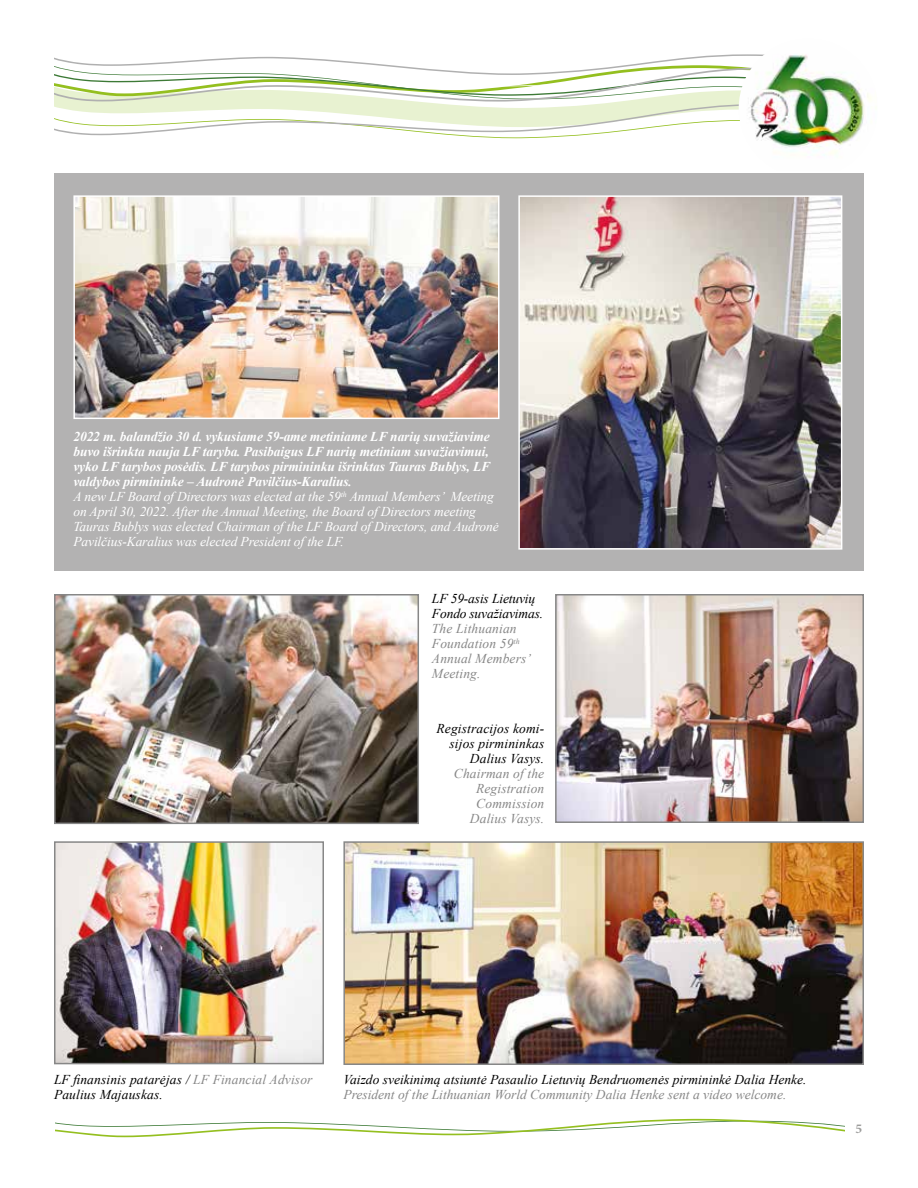
<style>
.page{position:relative;width:918px;height:1188px;background:#fff}
.page>*{position:absolute;margin:0;border:0;box-sizing:border-box;transform-origin:0 0}
.t1{font:italic 700 13.5px/15px "Times New Roman";letter-spacing:-.01em;color:#fff}
.t2{font:italic 13.5px/15px "Times New Roman";color:#000}
.t3{font:italic 13.5px/15px "Times New Roman";letter-spacing:.01em;color:#878787;text-align:right}
.t4{font:700 13.5px "Minion Pro";color:#9d9d9c}
.s1{font-weight:400}
.s2{color:#878787}
</style>
<div class="page">
<svg style="left:55px;top:1119px;width:790px;height:18px"></svg>
<svg style="left:54px;top:54px;width:685px;height:84px"></svg>
<img style="left:739px;top:54px;width:132px;height:102px">
<img style="left:57px;top:844px;width:264px;height:217px">
<div style="left:54px;top:841px;width:270px;height:223px;border:2px solid #878787"></div>
<img style="left:346px;top:844px;width:515px;height:218px">
<div style="left:343px;top:841px;width:521px;height:224px;border:2px solid #878787"></div>
<img style="left:558px;top:597px;width:303px;height:223px">
<div style="left:555px;top:594px;width:309px;height:229px;border:2px solid #878787"></div>
<img style="left:57px;top:597px;width:359px;height:224px">
<div style="left:54px;top:594px;width:365px;height:230px;border:2px solid #878787"></div>
<div style="left:54px;top:173px;width:810px;height:397px;background:#b3b2b2"></div>
<img style="left:76px;top:198px;width:421px;height:218px">
<div style="left:73px;top:195px;width:427px;height:224px;border:2px solid #fff"></div>
<img style="left:521px;top:198px;width:318px;height:349px">
<div style="left:518px;top:195px;width:324px;height:355px;border:2px solid #fff"></div>
<p class="t1" style="left:73px;top:429px;width:427px">2022 m. balandžio 30 d. vykusiame 59-ame metiniame LF narių suvažiavime buvo išrinkta nauja LF taryba. Pasibaigus LF narių metiniam suvažiavimui, vyko LF tarybos posėdis. LF tarybos pirmininku išrinktas Tauras Bublys, LF valdybos pirmininke – Audronė Pavilčius-Karalius.<br><span class="s1">A new LF Board of Directors was elected at the 59</span><sup>th</sup> <span class="s1">Annual Members’ Meeting on April 30, 2022. After the Annual Meeting, the Board of Directors meeting Tauras Bublys was elected Chairman of the LF Board of Directors, and Audronė Pavilčius-Karalius was elected President of the LF.</span></p>
<p class="t2" style="left:432px;top:591px;width:113px">LF 59-asis Lietuvių<br>Fondo suvažiavimas.</p>
<p class="t3" style="left:432px;top:621px;width:100px;text-align:left">The Lithuanian<br>Foundation 59<sup>th<br></sup>Annual Members’<br>Meeting.</p>
<p class="t2" style="left:437px;top:720px;width:109px;text-align:right">Registracijos komi&shy;sijos pirmininkas<br>Dalius Vasys.</p>
<p class="t3" style="left:454px;top:765px;width:92px">Chairman of the<br>Registration<br>Commission<br>Dalius Vasys.</p>
<p class="t2" style="left:54px;top:1072px;width:260px">LF finansinis patarėjas / <span class="s2">LF Financial Advisor<br></span>Paulius Majauskas.</p>
<p class="t2" style="left:343px;top:1072px;width:465px">Vaizdo sveikinimą atsiuntė Pasaulio Lietuvių Bendruomenės pirmininkė Dalia Henke.</p>
<p class="t3" style="left:343px;top:1087px;width:444px">President of the Lithuanian World Community Dalia Henke sent a video welcome.</p>
<p class="t4" style="left:855px;top:1121px;width:8px">5</p>
</div>
